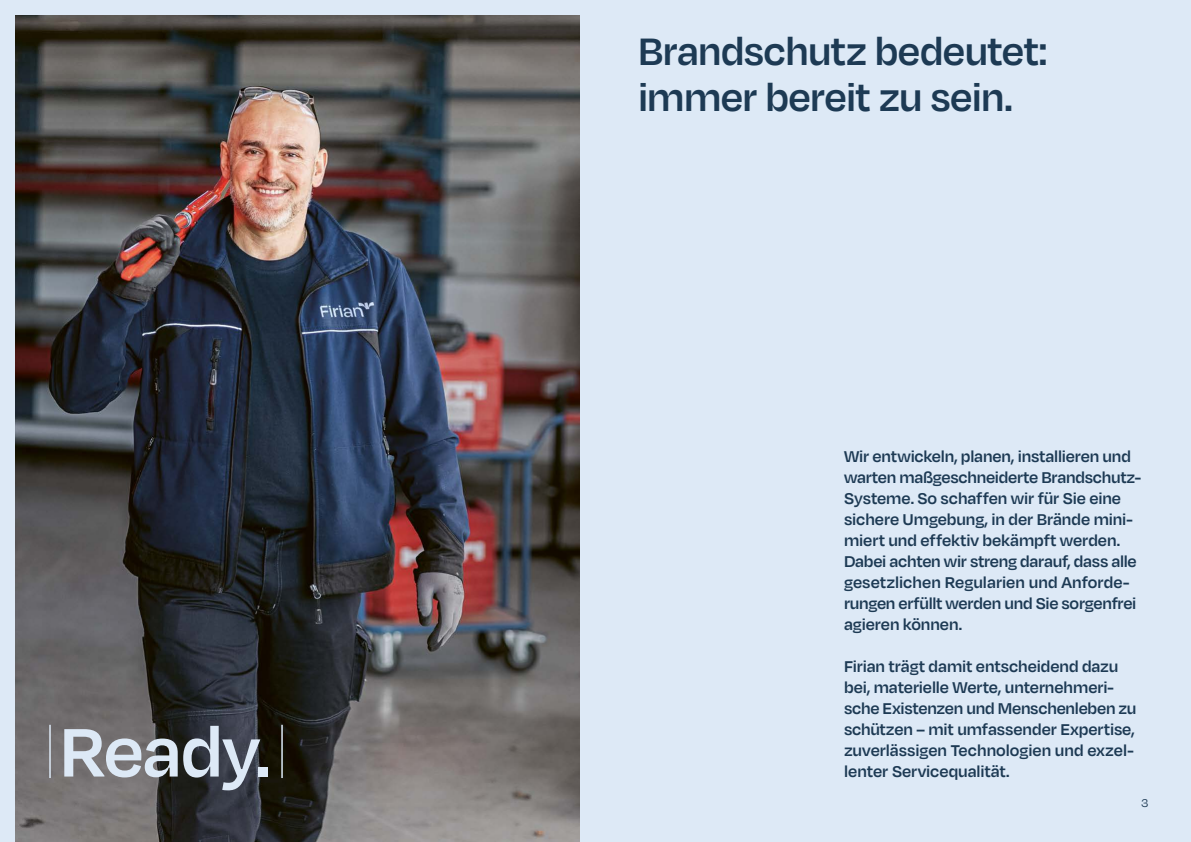
<style>
.page{position:relative;width:1191px;height:842px;background:#dde9f6}
.page>*{position:absolute;margin:0;border:0;box-sizing:border-box;transform-origin:0 0}
.t1{font:600 79px "Degular";letter-spacing:-.015em;color:#dde9f6}
.t2{font:600 44px/46px "Degular";letter-spacing:-.015em;color:#1d3a54}
.t3{font:600 18px/21px "Degular";letter-spacing:-.01em;color:#1d3a54}
.t4{font:13px "Degular";color:#1d3a54}
</style>
<div class="page">
<img style="left:16px;top:16px;width:564px;height:826px">
<hr style="left:49px;top:725px;width:2px;height:53px;background:#dde9f6">
<hr style="left:281px;top:725px;width:2px;height:53px;background:#dde9f6">
<h1 class="t1" style="left:60px;top:703px;width:212px">Ready.</h1>
<h2 class="t2" style="left:638px;top:26px;width:411px">Brandschutz bedeutet: immer bereit zu sein.</h2>
<p class="t3" style="left:844px;top:445px;width:299px">Wir entwickeln, planen, installieren und warten maßgeschneiderte Brandschutz-Systeme. So schaffen wir für Sie eine sichere Umgebung, in der Brände mini&shy;miert und effektiv bekämpft werden.<br>Dabei achten wir streng darauf, dass alle gesetzlichen Regularien und Anforde&shy;rungen erfüllt werden und Sie sorgenfrei agieren können.</p>
<p class="t3" style="left:844px;top:655px;width:294px">Firian trägt damit entscheidend dazu bei, materielle Werte, unternehmeri&shy;sche Existenzen und Menschenleben zu schützen – mit umfassender Expertise, zuverlässigen Technologien und exzel&shy;lenter Servicequalität.</p>
<p class="t4" style="left:1141px;top:795px;width:9px">3</p>
</div>
